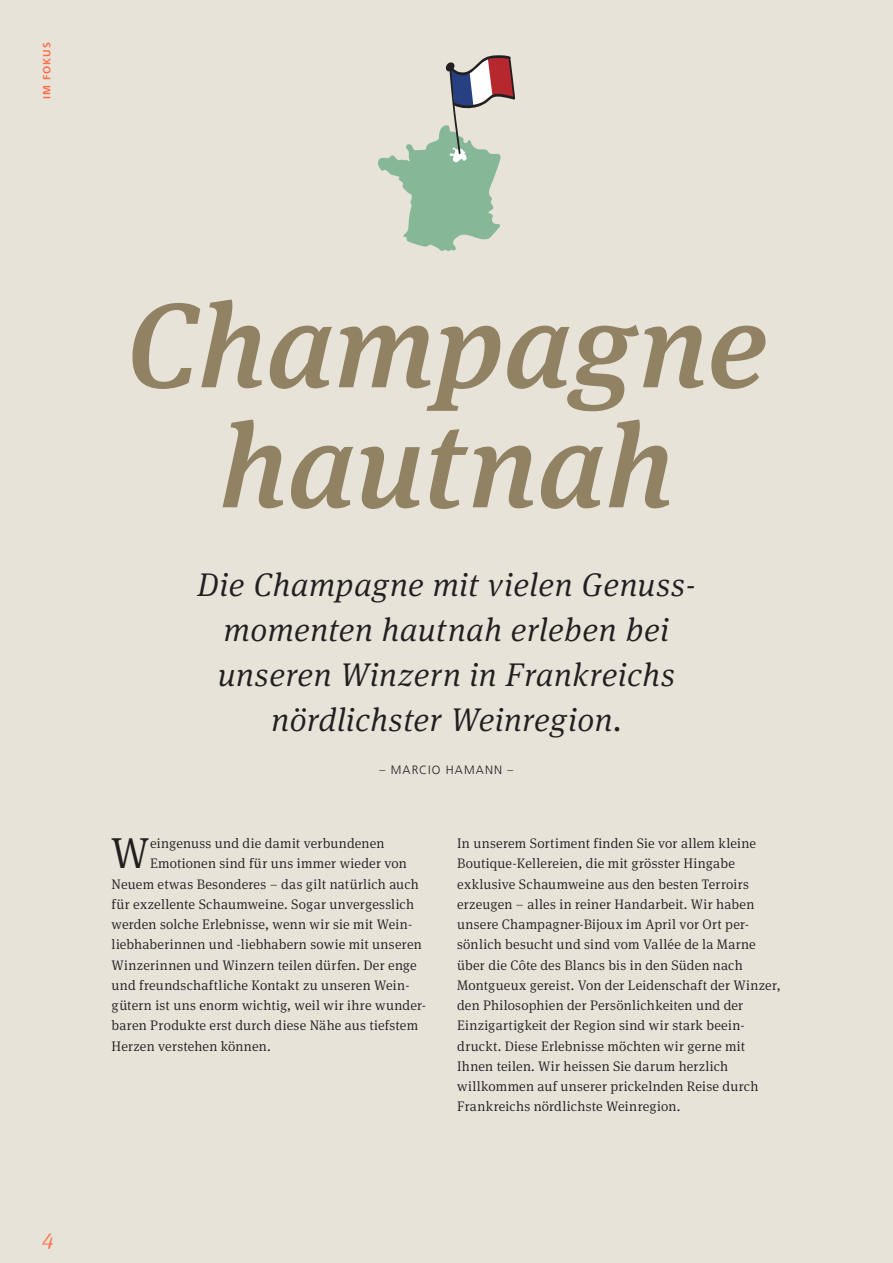
<style>
.page{position:relative;width:893px;height:1263px;background:#e8e3d9}
.page>*{position:absolute;margin:0;border:0;box-sizing:border-box;transform-origin:0 0}
.Headline_gross{font:italic 500 120px/120px "Meta Serif Pro";letter-spacing:.005em;color:#908262;text-align:center}
.Grundtext_Meta{font:300 43.5px "Meta Serif Pro";color:#231f20}
.Subline_gross{font:italic 300 33px/45px "Meta Serif Pro";letter-spacing:.015em;color:#231f20;text-align:center}
.Subline_gross-2{font:italic 300 22.5px "Meta Serif Pro";color:#ff6e48}
.Grundtext_Meta-2{font:300 13.8px/20.2px "Meta Serif Pro";letter-spacing:.015em;color:#231f20}
.Wein_Beschrieb{font:300 12px "Frutiger LT Com";letter-spacing:.095em;color:#231f20}
.Wein_Beschrieb-2{font:700 10.5px "Frutiger LT Com";letter-spacing:.1em;color:#ff6e48}
</style>
<div class="page">
<svg style="left:378px;top:55px;width:137px;height:196px"></svg>
<p class="Wein_Beschrieb-2" style="left:41px;top:99px;width:58px;rotate:-90deg">IM FOKUS</p>
<p class="Subline_gross-2" style="left:43px;top:1221px;width:13px">4</p>
<p class="Headline_gross" style="left:126px;top:277px;width:643px">Champagne hautnah</p>
<p class="Subline_gross" style="left:197px;top:561px;width:497px">Die Champagne mit vielen Genuss&shy;momenten hautnah erleben bei unseren Winzern in Frankreichs nördlichster Weinregion.</p>
<p class="Wein_Beschrieb" style="left:380px;top:763px;width:135px">– MARCIO HAMANN –</p>
<p class="Grundtext_Meta" style="left:111px;top:822px;width:40px">W</p>
<p class="Grundtext_Meta-2" style="left:150px;top:833px;width:236px">eingenuss und die damit verbundenen</p>
<p class="Grundtext_Meta-2" style="left:150px;top:853px;width:258px">Emotionen sind für uns immer wieder von</p>
<p class="Grundtext_Meta-2" style="left:112px;top:873px;width:309px">Neuem etwas Besonderes – das gilt natürlich auch</p>
<p class="Grundtext_Meta-2" style="left:112px;top:893px;width:304px">für exzellente Schaumweine. Sogar unvergesslich</p>
<p class="Grundtext_Meta-2" style="left:112px;top:914px;width:301px">werden solche Erlebnisse, wenn wir sie mit Wein-</p>
<p class="Grundtext_Meta-2" style="left:112px;top:934px;width:312px">liebhaberinnen und -liebhabern sowie mit unseren</p>
<p class="Grundtext_Meta-2" style="left:112px;top:954px;width:307px">Winzerinnen und Winzern teilen dürfen. Der enge</p>
<p class="Grundtext_Meta-2" style="left:112px;top:974px;width:298px">und freundschaftliche Kontakt zu unseren Wein-</p>
<p class="Grundtext_Meta-2" style="left:112px;top:995px;width:316px">gütern ist uns enorm wichtig, weil wir ihre wunder-</p>
<p class="Grundtext_Meta-2" style="left:112px;top:1015px;width:308px">baren Produkte erst durch diese Nähe aus tiefstem</p>
<p class="Grundtext_Meta-2" style="left:112px;top:1035px;width:161px">Herzen verstehen können.</p>
<p class="Grundtext_Meta-2" style="left:457px;top:833px;width:325px">In unserem Sortiment finden Sie vor allem kleine Boutique-Kellereien, die mit grösster Hingabe exklusive Schaumweine aus den besten Terroirs erzeugen – alles in reiner Handarbeit. Wir haben unsere Champagner-Bijoux im April vor Ort per&shy;sönlich besucht und sind vom Vallée de la Marne über die Côte des Blancs bis in den Süden nach Montgueux gereist. Von der Leidenschaft der Winzer, den Philosophien der Persönlichkeiten und der Einzigartigkeit der Region sind wir stark beein&shy;druckt. Diese Erlebnisse möchten wir gerne mit Ihnen teilen. Wir heissen Sie darum herzlich willkommen auf unserer prickelnden Reise durch Frankreichs nördlichste Weinregion.</p>
</div>
